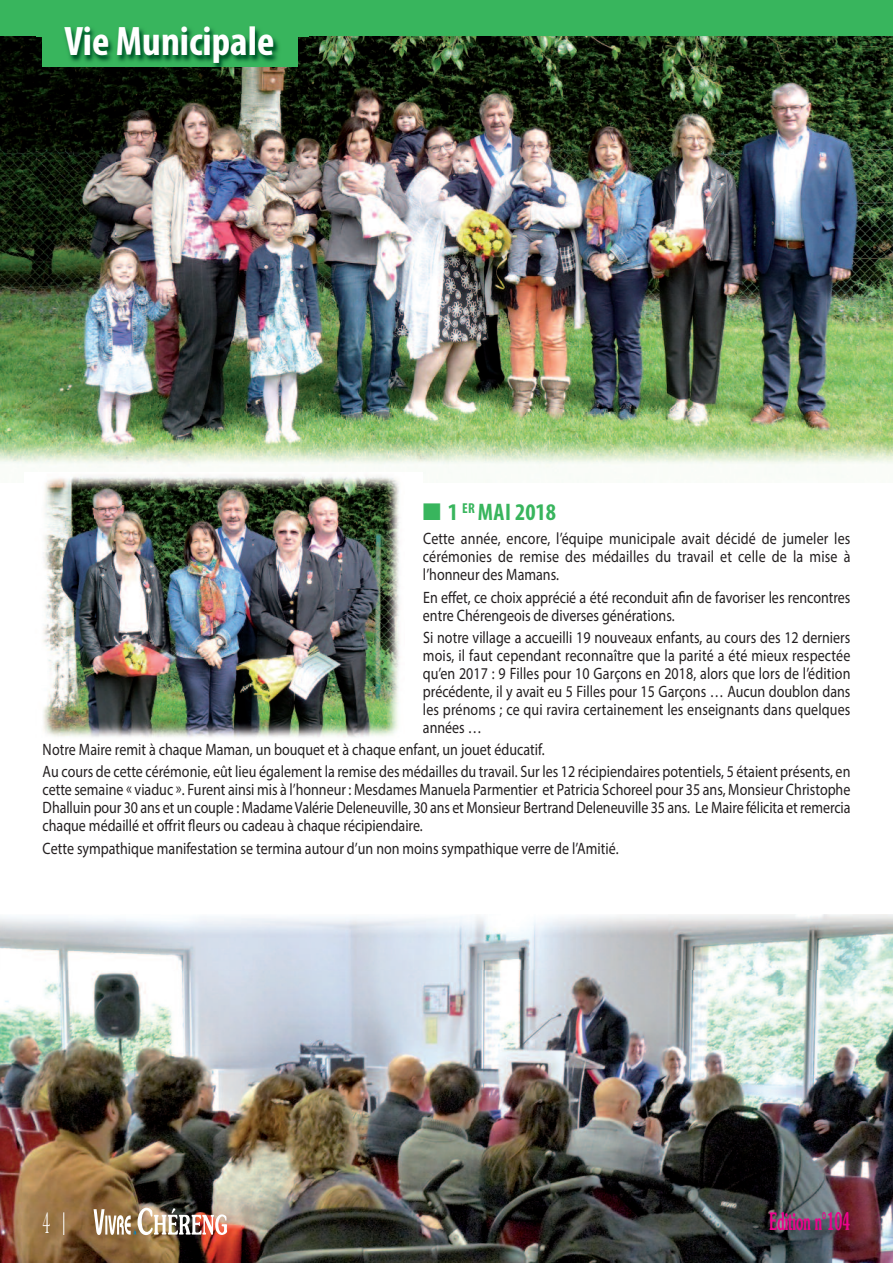
<style>
.page{position:relative;width:893px;height:1263px;background:#fff}
.page>*{position:absolute;margin:0;border:0;box-sizing:border-box;transform-origin:0 0}
.t1{font:700 condensed 41.4px "Myriad Pro";color:#fff}
.t2{font:31.5px "Baskerville";color:#fff;scale:.49 1}
.t3{font:600 24px "Souvenir";color:#ed028c;scale:.49 1}
.t4{font:700 condensed 24px "Myriad Pro";color:#38b55d}
.t5{font:16.5px/18px "Myriad Pro";color:#231f20;text-align:justify;scale:.85 1}
</style>
<div class="page">
<img style="left:0;top:969px;width:893px;height:294px">
<img style="left:0;top:36px;width:893px;height:374px">
<img style="left:0;top:410px;width:893px;height:57px">
<svg style="left:63px;top:1212px;width:1px;height:23px"></svg>
<img style="left:94px;top:1208px;width:133px;height:27px">
<div style="left:0;top:0;width:893px;height:36px;background:#38b55d"></div>
<img style="left:37px;top:36px;width:271px;height:58px">
<img style="left:43px;top:28px;width:255px;height:38px">
<img style="left:43px;top:475px;width:357px;height:263px">
<img style="left:0;top:914px;width:893px;height:55px">
<h1 class="t1" style="left:64px;top:27px;width:211px">Vie Municipale</h1>
<h3 class="t4" style="left:423px;top:503px;width:135px">■ 1 <sup>ER</sup> MAI 2018</h3>
<p class="t5" style="left:423px;top:531px;width:504px">Cette année, encore, l’équipe municipale avait décidé de jumeler les cérémonies de remise des médailles du travail et celle de la mise à l’honneur des Mamans.</p>
<p class="t5" style="left:423px;top:589px;width:504px">En effet, ce choix apprécié a été reconduit afin de favoriser les rencontres entre Chérengeois de diverses générations.</p>
<p class="t5" style="left:423px;top:630px;width:504px">Si notre village a accueilli 19 nouveaux enfants, au cours des 12 derniers mois, il faut cependant reconnaître que la parité a été mieux respectée qu’en 2017 : 9 Filles pour 10 Garçons en 2018, alors que lors de l’édition précédente, il y avait eu 5 Filles pour 15 Garçons … Aucun doublon dans les prénoms ; ce qui ravira certainement les enseignants dans quelques années …</p>
<p class="t5" style="left:43px;top:740px;width:952px;line-height:22.2px">Notre Maire remit à chaque Maman, un bouquet et à chaque enfant, un jouet éducatif.<br>Au cours de cette cérémonie, eût lieu également la remise des médailles du travail. Sur les 12 récipiendaires potentiels, 5 étaient présents, en</p>
<p class="t5" style="left:43px;top:782px;width:952px">cette semaine « viaduc ». Furent ainsi mis à l’honneur : Mesdames Manuela Parmentier et Patricia Schoreel pour 35 ans, Monsieur Christophe Dhalluin pour 30 ans et un couple : Madame Valérie Deleneuville, 30 ans et Monsieur Bertrand Deleneuville 35 ans. Le Maire félicita et remercia chaque médaillé et offrit fleurs ou cadeau à chaque récipiendaire.</p>
<p class="t5" style="left:43px;top:840px;width:679px">Cette sympathique manifestation se termina autour d’un non moins sympathique verre de l’Amitié.</p>
<h2 class="t2" style="left:43px;top:1212px;width:17px">4</h2>
<h3 class="t3" style="left:770px;top:1213px;width:167px">Edition n°104</h3>
</div>
